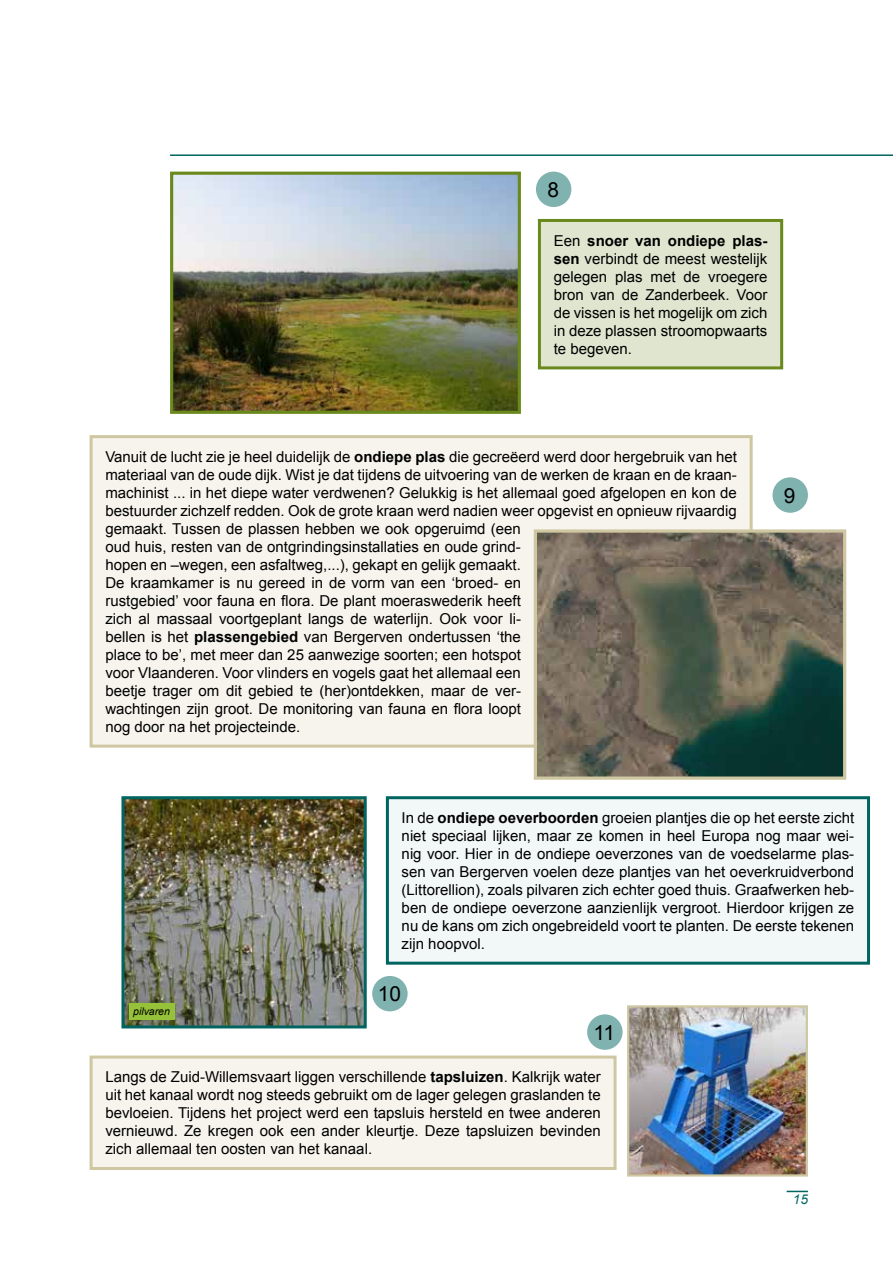
<style>
.page{position:relative;width:893px;height:1263px;background:#fff}
.page>*{position:absolute;margin:0;border:0;box-sizing:border-box;transform-origin:0 0}
.t1{font:20.85px "Arial";color:#000}
.t2{font:15px/18px "Arial";color:#000;text-align:justify}
.t3{font:italic 13.5px "Arial";color:#006561}
.t4{font:italic 10.5px "Arial";color:#000}
.s1{font-weight:700}
</style>
<div class="page">
<hr style="left:170px;top:154px;width:723px;height:2px;background:#006561">
<svg style="left:787px;top:1191px;width:21px;height:1px"></svg>
<div style="left:539px;top:220px;width:243px;height:148px;background:#dfe5cf"></div>
<div style="left:538px;top:219px;width:245px;height:150px;border:3px solid #69891d"></div>
<div style="left:91px;top:437px;width:660px;height:309px;background:#f6f4ed"></div>
<div style="left:90px;top:435px;width:663px;height:313px;border:3px solid #cec7a1"></div>
<div style="left:387px;top:798px;width:481px;height:165px;background:#f2f7f7"></div>
<div style="left:386px;top:796px;width:484px;height:169px;border:3px solid #006561"></div>
<img style="left:174px;top:176px;width:343px;height:234px">
<div style="left:170px;top:172px;width:351px;height:242px;border:3px solid #69891d"></div>
<svg style="left:538px;top:533px;width:304px;height:243px;background:#5b5f52"></svg>
<div style="left:534px;top:529px;width:312px;height:251px;border:3px solid #cec7a1"></div>
<img style="left:125px;top:800px;width:238px;height:224px">
<div style="left:121px;top:796px;width:246px;height:232px;border:3px solid #006561"></div>
<div style="left:129px;top:1003px;width:45px;height:16px;background:#95c238"></div>
<div style="left:91px;top:1057px;width:524px;height:111px;background:#f6f4ed"></div>
<div style="left:90px;top:1055px;width:527px;height:115px;border:3px solid #cec7a1"></div>
<img style="left:630px;top:1008px;width:175px;height:165px">
<div style="left:627px;top:1005px;width:181px;height:171px;border:2px solid #cec7a1"></div>
<div style="left:772px;top:477px;width:36px;height:36px;background:#80b2b0;border-radius:50%"></div>
<div style="left:372px;top:976px;width:36px;height:35px;background:#80b2b0;border-radius:50%"></div>
<div style="left:536px;top:172px;width:35px;height:35px;background:#80b2b0;border-radius:50%"></div>
<div style="left:587px;top:1014px;width:36px;height:36px;background:#80b2b0;border-radius:50%"></div>
<h1 class="t1" style="left:547px;top:176px;width:13px">8</h1>
<p class="t2" style="left:554px;top:232px;width:215px">Een <span class="s1">snoer van ondiepe plas&shy;sen</span> verbindt de meest westelijk gelegen plas met de vroegere bron van de Zanderbeek. Voor de vissen is het mogelijk om zich in deze plassen stroomopwaarts te begeven.</p>
<p class="t2" style="left:105px;top:448px;width:633px;text-align:left">Vanuit de lucht zie je heel duidelijk de <span class="s1">ondiepe plas</span> die gecreëerd werd door hergebruik van het materiaal van de oude dijk. Wist je dat tijdens de uitvoering van de werken de kraan en de kraan&shy;machinist ... in het diepe water verdwenen? Gelukkig is het allemaal goed afgelopen en kon de bestuurder zichzelf redden. Ook de grote kraan werd nadien weer opgevist en opnieuw rijvaardig gemaakt. Tussen de plassen hebben we ook opgeruimd (een<br>oud huis, resten van de ontgrindingsinstallaties en oude grind-<br>hopen en –wegen, een asfaltweg,...), gekapt en gelijk gemaakt.<br>De kraamkamer is nu gereed in de vorm van een ‘broed- en<br>rustgebied’ voor fauna en flora. De plant moeraswederik heeft<br>zich al massaal voortgeplant langs de waterlijn. Ook voor li-<br>bellen is het <span class="s1">plassengebied</span> van Bergerven ondertussen ‘the<br>place to be’, met meer dan 25 aanwezige soorten; een hotspot<br>voor Vlaanderen. Voor vlinders en vogels gaat het allemaal een<br>beetje trager om dit gebied te (her)ontdekken, maar de ver-<br>wachtingen zijn groot. De monitoring van fauna en flora loopt<br>nog door na het projecteinde.</p>
<h1 class="t1" style="left:784px;top:482px;width:13px">9</h1>
<p class="t2" style="left:402px;top:809px;width:454px">In de <span class="s1">ondiepe oeverboorden</span> groeien plantjes die op het eerste zicht niet speciaal lijken, maar ze komen in heel Europa nog maar wei&shy;nig voor. Hier in de ondiepe oeverzones van de voedselarme plas&shy;sen van Bergerven voelen deze plantjes van het oeverkruidverbond (Littorellion), zoals pilvaren zich echter goed thuis. Graafwerken heb&shy;ben de ondiepe oeverzone aanzienlijk vergroot. Hierdoor krijgen ze nu de kans om zich ongebreideld voort te planten. De eerste tekenen zijn hoopvol.</p>
<p class="t4" style="left:133px;top:1004px;width:38px">pilvaren</p>
<h1 class="t1" style="left:378px;top:980px;width:25px">10</h1>
<h1 class="t1" style="left:594px;top:1019px;width:23px">11</h1>
<p class="t2" style="left:105px;top:1068px;width:497px">Langs de Zuid-Willemsvaart liggen verschillende <span class="s1">tapsluizen</span>. Kalkrijk water uit het kanaal wordt nog steeds gebruikt om de lager gelegen graslanden te bevloeien. Tijdens het project werd een tapsluis hersteld en twee anderen vernieuwd. Ze kregen ook een ander kleurtje. Deze tapsluizen bevinden zich allemaal ten oosten van het kanaal.</p>
<p class="t3" style="left:793px;top:1191px;width:17px">15</p>
</div>
